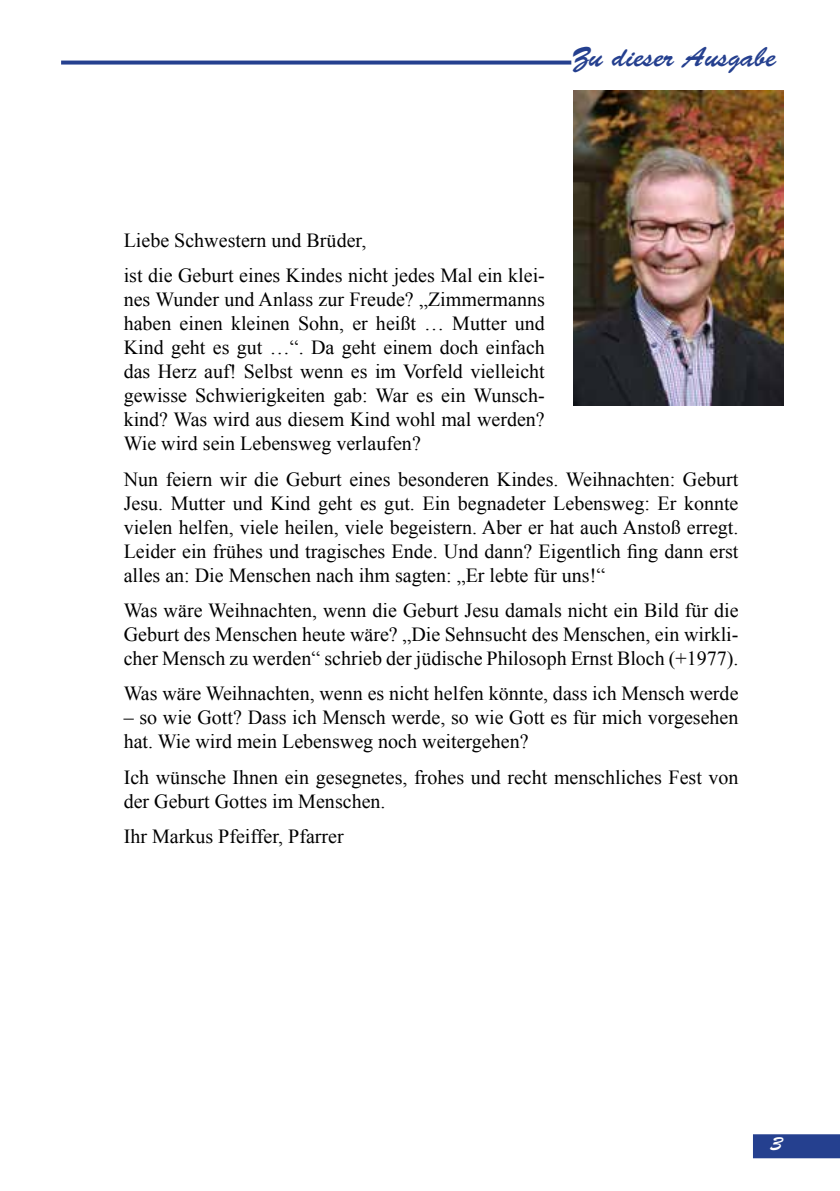
<style>
.page{position:relative;width:840px;height:1191px;background:#fff}
.page>*{position:absolute;margin:0;border:0;box-sizing:border-box;transform-origin:0 0}
.t1{font:28px "Brush Script Std";color:#25408f}
.t2{font:20px/24px "Times New Roman";color:#000}
.t3{font:20px "Brush Script Std";color:#fff}
</style>
<div class="page">
<div style="left:752px;top:1134px;width:87px;height:24px;background:#25408f"></div>
<svg style="left:61px;top:61px;width:510px;height:4px;background:#3d559b"></svg>
<img style="left:573px;top:91px;width:209px;height:314px">
<h1 class="t1" style="left:571px;top:41px;width:206px">Zu dieser Ausgabe</h1>
<p class="t2" style="left:124px;top:222px;width:422px;line-height:35.4px">Liebe Schwestern und Brüder,<br>ist die Geburt eines Kindes nicht jedes Mal ein klei-</p>
<p class="t2" style="left:124px;top:287px;width:422px;text-align:justify">nes Wunder und Anlass zur Freude? „Zimmermanns haben einen kleinen Sohn, er heißt … Mutter und Kind geht es gut …“. Da geht einem doch einfach das Herz auf! Selbst wenn es im Vorfeld vielleicht gewisse Schwierigkeiten gab: War es ein Wunsch&shy;kind? Was wird aus diesem Kind wohl mal werden?<br>Wie wird sein Lebensweg verlaufen?</p>
<p class="t2" style="left:124px;top:466px;width:616px;text-align:justify">Nun feiern wir die Geburt eines besonderen Kindes. Weihnachten: Geburt Jesu. Mutter und Kind geht es gut. Ein begnadeter Lebensweg: Er konnte vielen helfen, viele heilen, viele begeistern. Aber er hat auch Anstoß erregt.<br>Leider ein frühes und tragisches Ende. Und dann? Eigentlich fing dann erst alles an: Die Menschen nach ihm sagten: „Er lebte für uns!“</p>
<p class="t2" style="left:124px;top:598px;width:616px;text-align:justify">Was wäre Weihnachten, wenn die Geburt Jesu damals nicht ein Bild für die Geburt des Menschen heute wäre? „Die Sehnsucht des Menschen, ein wirkli&shy;cher Mensch zu werden“ schrieb der jüdische Philosoph Ernst Bloch (+1977).</p>
<p class="t2" style="left:124px;top:681px;width:616px">Was wäre Weihnachten, wenn es nicht helfen könnte, dass ich Mensch werde</p>
<p class="t2" style="left:124px;top:705px;width:616px">– so wie Gott? Dass ich Mensch werde, so wie Gott es für mich vorgesehen hat. Wie wird mein Lebensweg noch weitergehen?</p>
<p class="t2" style="left:124px;top:764px;width:616px">Ich wünsche Ihnen ein gesegnetes, frohes und recht menschliches Fest von der Geburt Gottes im Menschen.</p>
<p class="t2" style="left:124px;top:824px;width:221px">Ihr Markus Pfeiffer, Pfarrer</p>
<p class="t3" style="left:770px;top:1132px;width:13px">3</p>
</div>
